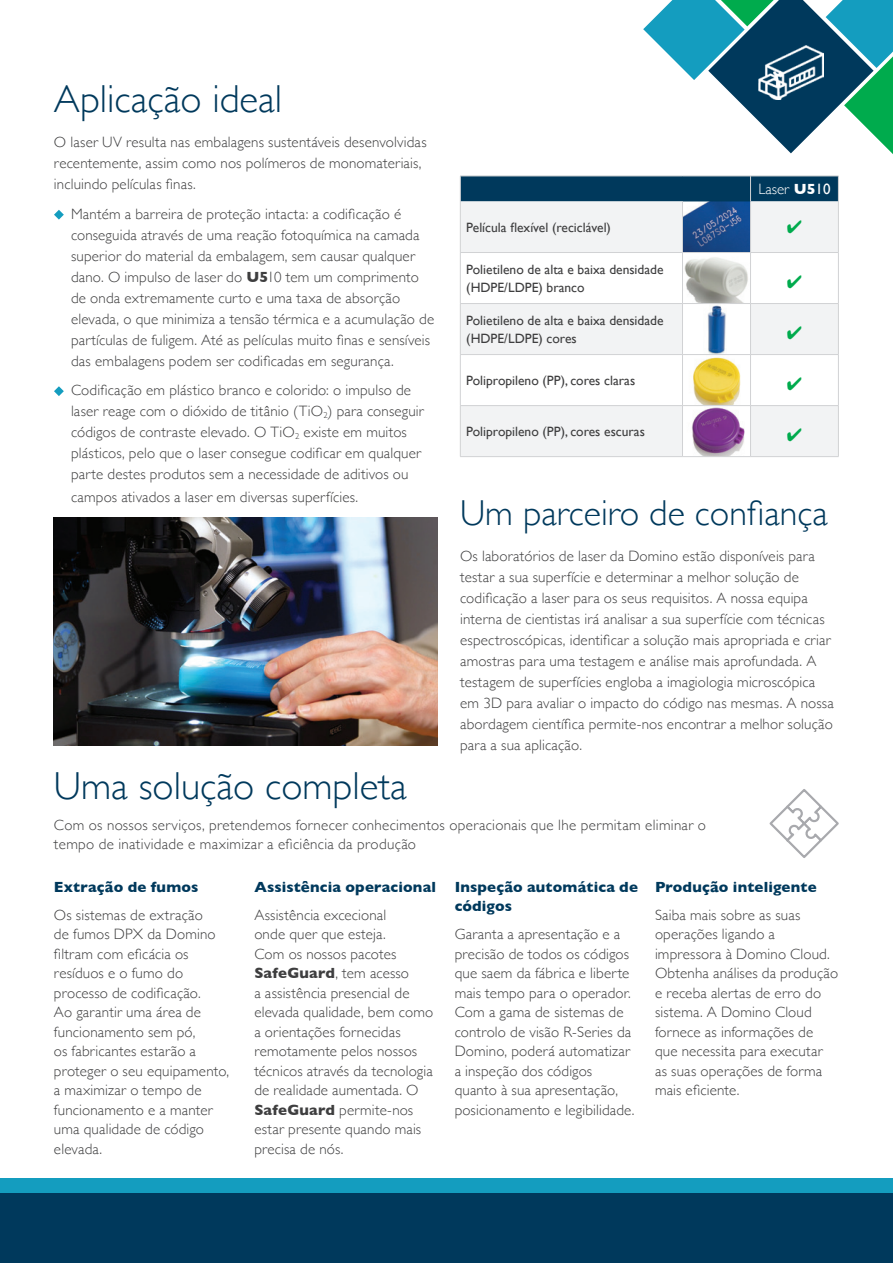
<style>
.page{position:relative;width:893px;height:1263px;background:#fff}
.page>*{position:absolute;margin:0;border:0;box-sizing:border-box;transform-origin:0 0}
.Inside_Sub_Head{font:300 39px "Gill Sans";color:#00395c}
.Inside_Main_Head{font:300 39px "Gill Sans";color:#00395c}
.Inside_Main_Head-2{font:300 36px "Gill Sans";color:#00395c}
.Inside_Body_Text{font:300 15px/19.5px "Gill Sans";letter-spacing:.01em;color:#3e3e3f}
.Inside_Body_Text-2{font:700 15px/19.5px "Gill Sans";letter-spacing:.01em;color:#00395c}
.t1{font:300 15px "Gill Sans";color:#fff}
.t2{font:13.5px/18px "Gill Sans";color:#3e3e3f}
.s1{font-weight:700}
.s2{font-weight:400}
</style>
<div class="page">
<svg style="left:54px;top:210px;width:10px;height:10px"></svg>
<svg style="left:54px;top:386px;width:10px;height:10px"></svg>
<div style="left:0;top:1193px;width:893px;height:70px;background:#00395c"></div>
<div style="left:0;top:1178px;width:893px;height:15px;background:#149dbf"></div>
<svg style="left:643px;top:0;width:250px;height:154px"></svg>
<img style="left:54px;top:518px;width:384px;height:227px">
<svg style="left:769px;top:789px;width:70px;height:69px"></svg>
<svg style="left:461px;top:201px;width:377px;height:255px;fill:#f2f3f4"></svg>
<svg style="left:461px;top:253px;width:377px;height:152px"></svg>
<hr style="left:460px;top:201px;width:1px;height:51px;background:#d1d2d4">
<hr style="left:460px;top:253px;width:1px;height:50px;background:#d1d2d4">
<hr style="left:460px;top:304px;width:1px;height:50px;background:#d1d2d4">
<hr style="left:460px;top:355px;width:1px;height:50px;background:#d1d2d4">
<hr style="left:460px;top:406px;width:1px;height:50px;background:#d1d2d4">
<hr style="left:460px;top:252px;width:222px;height:1px;background:#d1d2d4">
<hr style="left:460px;top:303px;width:222px;height:1px;background:#d1d2d4">
<hr style="left:460px;top:354px;width:222px;height:1px;background:#d1d2d4">
<hr style="left:460px;top:405px;width:222px;height:1px;background:#d1d2d4">
<hr style="left:460px;top:456px;width:222px;height:1px;background:#d1d2d4">
<hr style="left:751px;top:252px;width:87px;height:1px;background:#d1d2d4">
<hr style="left:751px;top:303px;width:87px;height:1px;background:#d1d2d4">
<hr style="left:751px;top:354px;width:87px;height:1px;background:#d1d2d4">
<hr style="left:751px;top:405px;width:87px;height:1px;background:#d1d2d4">
<hr style="left:750px;top:456px;width:88px;height:1px;background:#d1d2d4">
<div style="left:460px;top:176px;width:379px;height:25px;background:#00395c"></div>
<hr style="left:682px;top:201px;width:1px;height:51px;background:#d1d2d4">
<hr style="left:750px;top:201px;width:1px;height:51px;background:#d1d2d4">
<hr style="left:838px;top:201px;width:1px;height:51px;background:#d1d2d4">
<hr style="left:682px;top:252px;width:1px;height:51px;background:#d1d2d4">
<hr style="left:750px;top:252px;width:1px;height:51px;background:#d1d2d4">
<hr style="left:838px;top:252px;width:1px;height:51px;background:#d1d2d4">
<hr style="left:682px;top:303px;width:1px;height:52px;background:#d1d2d4">
<hr style="left:750px;top:303px;width:1px;height:52px;background:#d1d2d4">
<hr style="left:838px;top:303px;width:1px;height:52px;background:#d1d2d4">
<hr style="left:682px;top:355px;width:1px;height:51px;background:#d1d2d4">
<hr style="left:750px;top:355px;width:1px;height:51px;background:#d1d2d4">
<hr style="left:838px;top:355px;width:1px;height:51px;background:#d1d2d4">
<hr style="left:682px;top:406px;width:1px;height:50px;background:#d1d2d4">
<hr style="left:750px;top:406px;width:1px;height:50px;background:#d1d2d4">
<hr style="left:838px;top:406px;width:1px;height:50px;background:#d1d2d4">
<hr style="left:683px;top:252px;width:67px;height:1px;background:#d1d2d4">
<hr style="left:683px;top:303px;width:67px;height:1px;background:#d1d2d4">
<hr style="left:683px;top:354px;width:67px;height:1px;background:#d1d2d4">
<hr style="left:683px;top:405px;width:67px;height:1px;background:#d1d2d4">
<hr style="left:682px;top:456px;width:68px;height:1px;background:#d1d2d4">
<img style="left:758px;top:45px;width:66px;height:54px">
<svg style="left:787px;top:220px;width:14px;height:13px"></svg>
<svg style="left:787px;top:275px;width:14px;height:13px"></svg>
<svg style="left:787px;top:326px;width:14px;height:13px"></svg>
<svg style="left:787px;top:377px;width:14px;height:13px"></svg>
<svg style="left:787px;top:428px;width:14px;height:13px"></svg>
<p class="Inside_Main_Head" style="left:54px;top:68px;width:230px">Aplicação ideal</p>
<p class="Inside_Body_Text" style="left:54px;top:131px;width:374px;line-height:21px">O laser UV resulta nas embalagens sustentáveis desenvolvidas recentemente, assim como nos polímeros de monomateriais, incluindo películas finas.</p>
<p class="Inside_Body_Text" style="left:71px;top:202px;width:365px;line-height:21px">Mantém a barreira de proteção intacta: a codificação é conseguida através de uma reação fotoquímica na camada superior do material da embalagem, sem causar qualquer dano. O impulso de laser do <span class="s1">U5</span>10 tem um comprimento de onda extremamente curto e uma taxa de absorção elevada, o que minimiza a tensão térmica e a acumulação de partículas de fuligem. Até as películas muito finas e sensíveis das embalagens podem ser codificadas em segurança.</p>
<p class="Inside_Body_Text" style="left:71px;top:379px;width:354px;line-height:21px">Codificação em plástico branco e colorido: o impulso de laser reage com o dióxido de titânio (TiO<sub>2</sub>) para conseguir códigos de contraste elevado. O TiO<sub>2</sub> existe em muitos plásticos, pelo que o laser consegue codificar em qualquer parte destes produtos sem a necessidade de aditivos ou</p>
<p class="Inside_Body_Text" style="left:71px;top:486px;width:289px">campos ativados a laser em diversas superfícies.</p>
<p class="t2" style="left:466px;top:218px;width:146px">Película flexível (reciclável)</p>
<p class="t2" style="left:466px;top:260px;width:199px">Polietileno de alta e baixa densidade (HDPE/LDPE) branco</p>
<p class="t2" style="left:466px;top:311px;width:199px">Polietileno de alta e baixa densidade (HDPE/LDPE) cores</p>
<p class="t2" style="left:466px;top:371px;width:170px">Polipropileno (PP), cores claras</p>
<p class="t2" style="left:466px;top:422px;width:180px">Polipropileno (PP), cores escuras</p>
<p class="t1" style="left:758px;top:177px;width:74px">Laser <span class="s1">U5</span><span class="s2">10</span></p>
<p class="Inside_Main_Head-2" style="left:460px;top:484px;width:369px">Um parceiro de confiança</p>
<p class="Inside_Body_Text" style="left:460px;top:544px;width:375px;line-height:21px">Os laboratórios de laser da Domino estão disponíveis para testar a sua superfície e determinar a melhor solução de codificação a laser para os seus requisitos. A nossa equipa interna de cientistas irá analisar a sua superfície com técnicas espectroscópicas, identificar a solução mais apropriada e criar amostras para uma testagem e análise mais aprofundada. A testagem de superfícies engloba a imagiologia microscópica em 3D para avaliar o impacto do código nas mesmas. A nossa abordagem científica permite-nos encontrar a melhor solução para a sua aplicação.</p>
<p class="Inside_Sub_Head" style="left:54px;top:755px;width:354px">Uma solução completa</p>
<p class="Inside_Body_Text" style="left:54px;top:814px;width:653px">Com os nossos serviços, pretendemos fornecer conhecimentos operacionais que lhe permitam eliminar o tempo de inatividade e maximizar a eficiência da produção</p>
<p class="Inside_Body_Text-2" style="left:54px;top:876px;width:146px">Extração de fumos</p>
<p class="Inside_Body_Text" style="left:54px;top:904px;width:177px">Os sistemas de extração<br>de fumos DPX da Domino filtram com eficácia os resíduos e o fumo do processo de codificação.<br>Ao garantir uma área de funcionamento sem pó,<br>os fabricantes estarão a proteger o seu equipamento, a maximizar o tempo de funcionamento e a manter uma qualidade de código elevada.</p>
<p class="Inside_Body_Text-2" style="left:254px;top:876px;width:183px">Assistência operacional</p>
<p class="Inside_Body_Text" style="left:254px;top:904px;width:180px">Assistência excecional<br>onde quer que esteja.<br>Com os nossos pacotes<br><span class="s1">SafeGuard</span>, tem acesso<br>a assistência presencial de elevada qualidade, bem como a orientações fornecidas remotamente pelos nossos técnicos através da tecnologia de realidade aumentada. O<br><span class="s1">SafeGuard</span> permite-nos estar presente quando mais precisa de nós.</p>
<p class="Inside_Body_Text-2" style="left:455px;top:876px;width:185px">Inspeção automática de códigos</p>
<p class="Inside_Body_Text" style="left:455px;top:924px;width:181px">Garanta a apresentação e a precisão de todos os códigos que saem da fábrica e liberte mais tempo para o operador.<br>Com a gama de sistemas de controlo de visão R-Series da<br>Domino, poderá automatizar a inspeção dos códigos quanto à sua apresentação, posicionamento e legibilidade.</p>
<p class="Inside_Body_Text-2" style="left:655px;top:876px;width:163px">Produção inteligente</p>
<p class="Inside_Body_Text" style="left:655px;top:904px;width:185px">Saiba mais sobre as suas operações ligando a impressora à Domino Cloud.<br>Obtenha análises da produção e receba alertas de erro do sistema. A Domino Cloud fornece as informações de que necessita para executar as suas operações de forma mais eficiente.</p>
</div>
